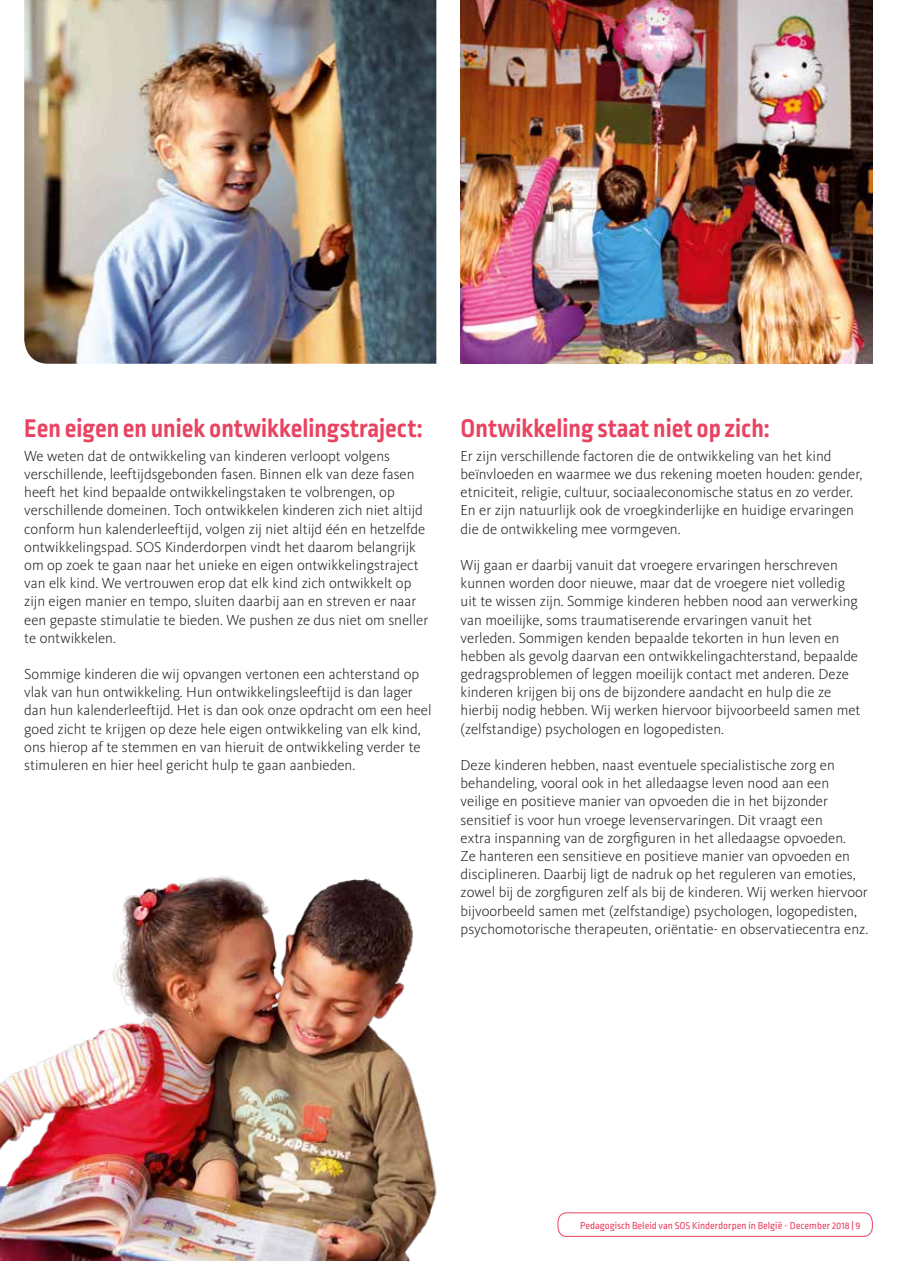
<style>
.page{position:relative;width:897px;height:1261px;background:#fff}
.page>*{position:absolute;margin:0;border:0;box-sizing:border-box;transform-origin:0 0}
.t1{font:700 27px "Ropa Soft Pro";color:#e94362}
.t2{font:300 15px/18.1px "Kievit OT";color:#1d1d1b}
.t3{font:10.5px "Ropa Soft Pro";color:#e94362}
</style>
<div class="page">
<img style="left:24px;top:0;width:412px;height:364px">
<img style="left:460px;top:0;width:413px;height:364px">
<img style="left:0;top:876px;width:437px;height:384px">
<svg style="left:557px;top:1212px;width:316px;height:24px"></svg>
<h1 class="t1" style="left:24px;top:412px;width:400px">Een eigen en uniek ontwikkelingstraject:</h1>
<p class="t2" style="left:24px;top:446px;width:405px">We weten dat de ontwikkeling van kinderen verloopt volgens verschillende, leeftijdsgebonden fasen. Binnen elk van deze fasen heeft het kind bepaalde ontwikkelingstaken te volbrengen, op verschillende domeinen. Toch ontwikkelen kinderen zich niet altijd conform hun kalenderleeftijd, volgen zij niet altijd één en hetzelfde ontwikkelingspad. SOS Kinderdorpen vindt het daarom belangrijk om op zoek te gaan naar het unieke en eigen ontwikkelingstraject van elk kind. We vertrouwen erop dat elk kind zich ontwikkelt op zijn eigen manier en tempo, sluiten daarbij aan en streven er naar een gepaste stimulatie te bieden. We pushen ze dus niet om sneller te ontwikkelen.</p>
<p class="t2" style="left:24px;top:664px;width:409px">Sommige kinderen die wij opvangen vertonen een achterstand op vlak van hun ontwikkeling. Hun ontwikkelingsleeftijd is dan lager dan hun kalenderleeftijd. Het is dan ook onze opdracht om een heel goed zicht te krijgen op deze hele eigen ontwikkeling van elk kind, ons hierop af te stemmen en van hieruit de ontwikkeling verder te stimuleren en hier heel gericht hulp te gaan aanbieden.</p>
<h1 class="t1" style="left:460px;top:412px;width:311px">Ontwikkeling staat niet op zich:</h1>
<p class="t2" style="left:460px;top:446px;width:403px">Er zijn verschillende factoren die de ontwikkeling van het kind beïnvloeden en waarmee we dus rekening moeten houden: gender, etniciteit, religie, cultuur, sociaaleconomische status en zo verder.<br>En er zijn natuurlijk ook de vroegkinderlijke en huidige ervaringen die de ontwikkeling mee vormgeven.</p>
<p class="t2" style="left:460px;top:555px;width:401px">Wij gaan er daarbij vanuit dat vroegere ervaringen herschreven kunnen worden door nieuwe, maar dat de vroegere niet volledig uit te wissen zijn. Sommige kinderen hebben nood aan verwerking van moeilijke, soms traumatiserende ervaringen vanuit het verleden. Sommigen kenden bepaalde tekorten in hun leven en hebben als gevolg daarvan een ontwikkelingachterstand, bepaalde gedragsproblemen of leggen moeilijk contact met anderen. Deze kinderen krijgen bij ons de bijzondere aandacht en hulp die ze hierbij nodig hebben. Wij werken hiervoor bijvoorbeeld samen met (zelfstandige) psychologen en logopedisten.</p>
<p class="t2" style="left:460px;top:755px;width:409px">Deze kinderen hebben, naast eventuele specialistische zorg en behandeling, vooral ook in het alledaagse leven nood aan een veilige en positieve manier van opvoeden die in het bijzonder sensitief is voor hun vroege levenservaringen. Dit vraagt een<br>extra inspanning van de zorgfiguren in het alledaagse opvoeden.<br>Ze hanteren een sensitieve en positieve manier van opvoeden en disciplineren. Daarbij ligt de nadruk op het reguleren van emoties, zowel bij de zorgfiguren zelf als bij de kinderen. Wij werken hiervoor bijvoorbeeld samen met (zelfstandige) psychologen, logopedisten, psychomotorische therapeuten, oriëntatie- en observatiecentra enz.</p>
<p class="t3" style="left:580px;top:1219px;width:282px">Pedagogisch Beleid van SOS Kinderdorpen in België - December 2018 | 9</p>
</div>
